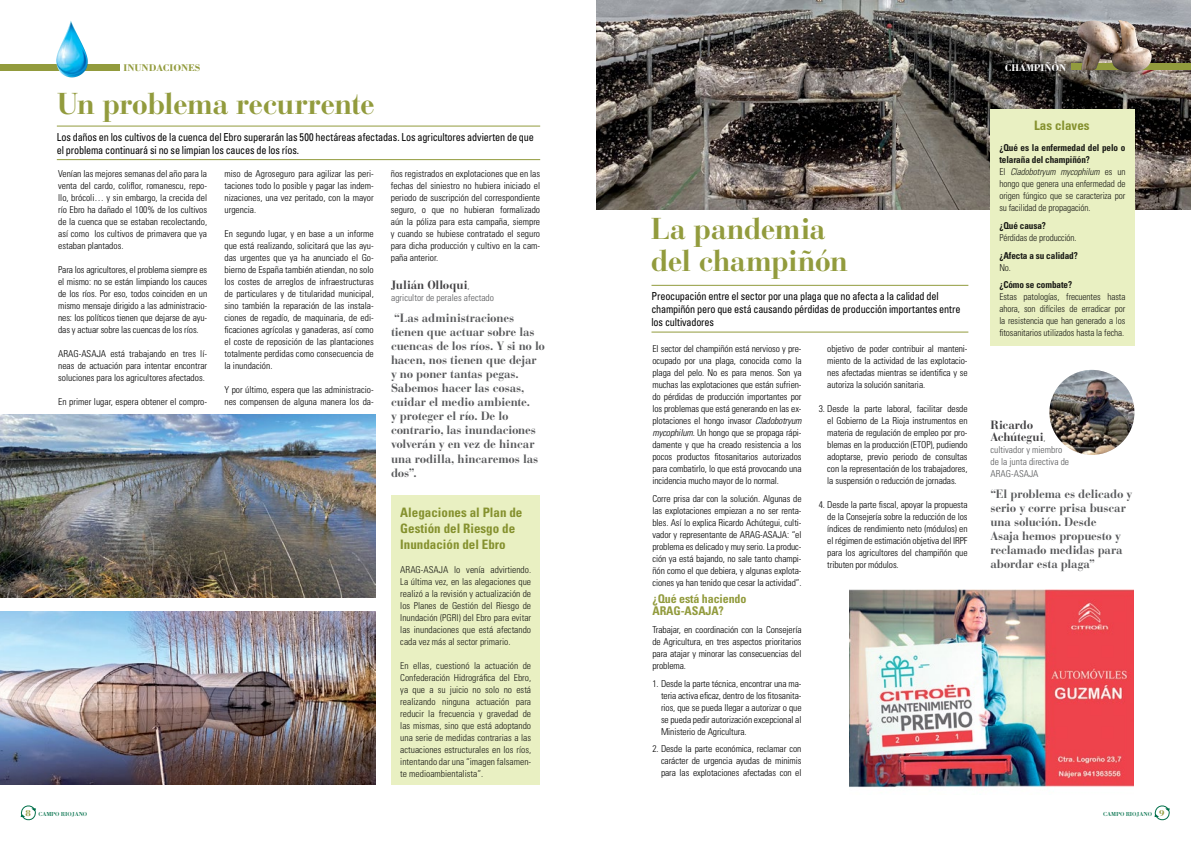
<style>
.page{position:relative;width:1191px;height:842px;background:#fff}
.page>*{position:absolute;margin:0;border:0;box-sizing:border-box;transform-origin:0 0}
.t1{font:700 30px/32px "Bauer Bodoni Std";letter-spacing:-.02em;color:#929b3d}
.t2{font:700 condensed 13px/16px "Univers LT Std";color:#929b3d}
.t3{font:700 12px/14px "Bauer Bodoni Std";letter-spacing:-.015em;color:#58595b}
.t4{font:700 12px/12px "Bauer Bodoni Std";letter-spacing:-.01em;color:#414042}
.t5{font:700 condensed 12px/12px "Univers LT Std";letter-spacing:-.01em;color:#929b3d}
.t6{font:condensed 11px/13.2px "Univers LT Std";letter-spacing:-.015em;color:#000;scale:.93 1}
.t7{font:700 10px "Bodoni Std";letter-spacing:-.01em;color:#929b3d}
.t8{font:700 10px "Bodoni Std";letter-spacing:-.01em;color:#fff}
.t9{font:300 condensed 9.5px/12px "Univers LT Std";letter-spacing:-.01em;color:#000;text-align:justify}
.t10{font:300 condensed 9.5px/12px "Univers LT Std";color:#58595b}
.t11{font:700 condensed 9.5px "Univers LT Std";letter-spacing:-.01em;color:#000}
.t12{font:6px "Bodoni Std";letter-spacing:-.01em;color:#00704a}
.s1{font-family:"Univers LT Std";font-weight:300;font-stretch:condensed;font-size:9.5px;color:#58595b}
.s2{font-style:italic}
.s3{font-weight:700}
.s4{font-weight:700;font-size:9px;color:#929b3d}
</style>
<div class="page">
<img style="left:0;top:415px;width:375px;height:183px">
<img style="left:596px;top:0;width:595px;height:209px">
<div style="left:990px;top:109px;width:144px;height:236px;background:#e9f0c2"></div>
<svg style="left:0;top:64px;width:119px;height:6px"></svg>
<div style="left:1071px;top:64px;width:120px;height:6px;background:#929b3d"></div>
<hr style="left:57px;top:126px;width:483px;height:1px;background:#929b3d">
<hr style="left:57px;top:159px;width:483px;height:1px;background:#929b3d">
<img style="left:849px;top:590px;width:284px;height:198px">
<hr style="left:651px;top:285px;width:317px;height:1px;background:#929b3d">
<hr style="left:651px;top:332px;width:317px;height:1px;background:#929b3d">
<img style="left:1049px;top:370px;width:85px;height:85px;border-radius:42px">
<img style="left:1077px;top:20px;width:75px;height:53px">
<img style="left:0;top:611px;width:375px;height:173px">
<div style="left:391px;top:495px;width:149px;height:289px;background:#e9f0c2"></div>
<svg style="left:67px;top:21px;width:4px;height:11px"></svg>
<svg style="left:1154px;top:805px;width:16px;height:16px"></svg>
<svg style="left:21px;top:805px;width:15px;height:16px"></svg>
<p class="t7" style="left:124px;top:61px;width:78px">INUNDACIONES</p>
<h1 class="t1" style="left:57px;top:87px;width:319px">Un problema recurrente</h1>
<p class="t6" style="left:57px;top:130px;width:514px">Los daños en los cultivos de la cuenca del Ebro superarán las 500 hectáreas afectadas. Los agricultores advierten de que el problema continuará si no se limpian los cauces de los ríos.</p>
<p class="t9" style="left:58px;top:168px;width:151px">Venían las mejores semanas del año para la venta del cardo, coliflor, romanescu, repo&shy;llo, brócoli… y sin embargo, la crecida del río Ebro ha dañado el 100% de los cultivos de la cuenca que se estaban recolectando, así como los cultivos de primavera que ya estaban plantados.</p>
<p class="t9" style="left:58px;top:264px;width:151px">Para los agricultores, el problema siempre es el mismo: no se están limpiando los cauces de los ríos. Por eso, todos coinciden en un mismo mensaje dirigido a las administracio&shy;nes: los políticos tienen que dejarse de ayu&shy;das y actuar sobre las cuencas de los ríos.</p>
<p class="t9" style="left:58px;top:348px;width:151px">ARAG-ASAJA está trabajando en tres lí&shy;neas de actuación para intentar encontrar soluciones para los agricultores afectados.</p>
<p class="t9" style="left:58px;top:396px;width:150px">En primer lugar, espera obtener el compro-</p>
<p class="t9" style="left:224px;top:168px;width:151px">miso de Agroseguro para agilizar las peri&shy;taciones todo lo posible y pagar las indem&shy;nizaciones, una vez peritado, con la mayor urgencia.</p>
<p class="t9" style="left:224px;top:228px;width:151px">En segundo lugar, y en base a un informe que está realizando, solicitará que las ayu&shy;das urgentes que ya ha anunciado el Go&shy;bierno de España también atiendan, no solo los costes de arreglos de infraestructuras de particulares y de titularidad municipal, sino también la reparación de las instala&shy;ciones de regadío, de maquinaria, de edi&shy;ficaciones agrícolas y ganaderas, así como el coste de reposición de las plantaciones totalmente perdidas como consecuencia de la inundación.</p>
<p class="t9" style="left:224px;top:384px;width:151px">Y por último, espera que las administracio&shy;nes compensen de alguna manera los da-</p>
<p class="t9" style="left:391px;top:168px;width:151px">ños registrados en explotaciones que en las fechas del siniestro no hubiera iniciado el periodo de suscripción del correspondiente seguro, o que no hubieran formalizado aún la póliza para esta campaña, siempre y cuando se hubiese contratado el seguro para dicha producción y cultivo en la cam&shy;paña anterior.</p>
<p class="t4" style="left:391px;top:279px;width:80px">Julián Olloqui<span class="s1">,</span></p>
<p class="t10" style="left:391px;top:291px;width:104px">agricultor de perales afectado</p>
<p class="t3" style="left:391px;top:311px;width:156px">“Las administraciones tienen que actuar sobre las cuencas de los ríos. Y si no lo hacen, nos tienen que dejar y no poner tantas pegas.<br>Sabemos hacer las cosas, cuidar el medio ambiente.<br>y proteger el río. De lo contrario, las inundaciones volverán y en vez de hincar una rodilla, hincaremos las dos”.</p>
<h2 class="t2" style="left:400px;top:504px;width:124px">Alegaciones al Plan de<br>Gestión del Riesgo de<br>Inundación del Ebro</h2>
<p class="t9" style="left:400px;top:563px;width:132px">ARAG-ASAJA lo venía advirtiendo.<br>La última vez, en las alegaciones que realizó a la revisión y actualización de los Planes de Gestión del Riesgo de Inundación (PGRI) del Ebro para evitar las inundaciones que está afectando cada vez más al sector primario.</p>
<p class="t9" style="left:400px;top:659px;width:132px">En ellas, cuestionó la actuación de Confederación Hidrográfica del Ebro, ya que a su juicio no solo no está realizando ninguna actuación para reducir la frecuencia y gravedad de las mismas, sino que está adoptando una serie de medidas contrarias a las actuaciones estructurales en los ríos, intentando dar una “imagen falsamen&shy;te medioambientalista”.</p>
<h1 class="t1" style="left:651px;top:213px;width:199px">La pandemia del champiñón</h1>
<p class="t6" style="left:651px;top:289px;width:334px">Preocupación entre el sector por una plaga que no afecta a la calidad del champiñón pero que está causando pérdidas de producción importantes entre los cultivadores</p>
<p class="t9" style="left:652px;top:343px;width:151px">El sector del champiñón está nervioso y pre&shy;ocupado por una plaga, conocida como la plaga del pelo. No es para menos. Son ya muchas las explotaciones que están sufrien&shy;do pérdidas de producción importantes por los problemas que está generando en las ex&shy;plotaciones el hongo invasor <span class="s2">Cladobotryum mycophilum</span>. Un hongo que se propaga rápi&shy;damente y que ha creado resistencia a los pocos productos fitosanitarios autorizados para combatirlo, lo que está provocando una incidencia mucho mayor de lo normal.</p>
<p class="t9" style="left:652px;top:492px;width:151px">Corre prisa dar con la solución. Algunas de las explotaciones empiezan a no ser renta&shy;bles. Así lo explica Ricardo Achútegui, culti&shy;vador y representante de ARAG-ASAJA: “el problema es delicado y muy serio. La produc&shy;ción ya está bajando, no sale tanto champi&shy;ñón como el que debiera, y algunas explota&shy;ciones ya han tenido que cesar la actividad”.</p>
<p class="t5" style="left:652px;top:593px;width:95px">¿Qué está haciendo<br>ARAG-ASAJA?</p>
<p class="t9" style="left:652px;top:624px;width:151px">Trabajar, en coordinación con la Consejería de Agricultura, en tres aspectos prioritarios para atajar y minorar las consecuencias del problema.</p>
<p class="t9" style="left:661px;top:677px;width:142px;text-indent:-9px">1. Desde la parte técnica, encontrar una ma&shy;teria activa eficaz, dentro de los fitosanita&shy;rios, que se pueda llegar a autorizar o que se pueda pedir autorización excepcional al Ministerio de Agricultura.</p>
<p class="t9" style="left:661px;top:743px;width:142px;text-indent:-9px">2. Desde la parte económica, reclamar con carácter de urgencia ayudas de minimis para las explotaciones afectadas con el</p>
<p class="t9" style="left:827px;top:343px;width:142px">objetivo de poder contribuir al manteni&shy;miento de la actividad de las explotacio&shy;nes afectadas mientras se identifica y se autoriza la solución sanitaria.</p>
<p class="t9" style="left:827px;top:403px;width:142px;text-indent:-9px">3. Desde la parte laboral, facilitar desde el Gobierno de La Rioja instrumentos en materia de regulación de empleo por pro&shy;blemas en la producción (ETOP), pudiendo adoptarse, previo periodo de consultas con la representación de los trabajadores, la suspensión o reducción de jornadas.</p>
<p class="t9" style="left:827px;top:499px;width:142px;text-indent:-9px">4. Desde la parte fiscal, apoyar la propuesta de la Consejería sobre la reducción de los índices de rendimiento neto (módulos) en el régimen de estimación objetiva del IRPF para los agricultores del champiñón que tributen por módulos.</p>
<p class="t8" style="left:1005px;top:61px;width:63px">CHAMPIÑÓN</p>
<h2 class="t2" style="left:1034px;top:117px;width:57px">Las claves</h2>
<p class="t9" style="left:999px;top:142px;width:128px;text-align:left"><span class="s3">¿Qué es la enfermedad del pelo o telaraña del champiñón?<br></span>El <span class="s2">Cladobotryum mycophilum</span> es un hongo que genera una enfermedad de origen fúngico que se caracteriza por su facilidad de propagación.</p>
<p class="t11" style="left:999px;top:220px;width:48px">¿Qué causa?</p>
<p class="t9" style="left:999px;top:232px;width:79px">Pérdidas de producción.</p>
<p class="t11" style="left:999px;top:250px;width:80px">¿Afecta a su calidad?</p>
<p class="t9" style="left:999px;top:261px;width:13px">No.</p>
<p class="t11" style="left:999px;top:279px;width:74px">¿Cómo se combate?</p>
<p class="t9" style="left:999px;top:291px;width:128px">Estas patologías, frecuentes hasta ahora, son difíciles de erradicar por la resistencia que han generado a los fitosanitarios utilizados hasta la fecha.</p>
<p class="t4" style="left:990px;top:419px;width:57px">Ricardo<br>Achútegui<span class="s1">,</span></p>
<p class="t10" style="left:990px;top:444px;width:80px">cultivador y miembro de la junta directiva de<br>ARAG-ASAJA</p>
<p class="t3" style="left:990px;top:487px;width:143px">“El problema es delicado y serio y corre prisa buscar una solución. Desde<br>Asaja hemos propuesto y reclamado medidas para abordar esta plaga”</p>
<p class="t12" style="left:25px;top:810px;width:63px"><span class="s4">8</span> CAMPO RIOJANO</p>
<p class="t12" style="left:1103px;top:810px;width:63px">CAMPO RIOJANO <span class="s4">9</span></p>
</div>
